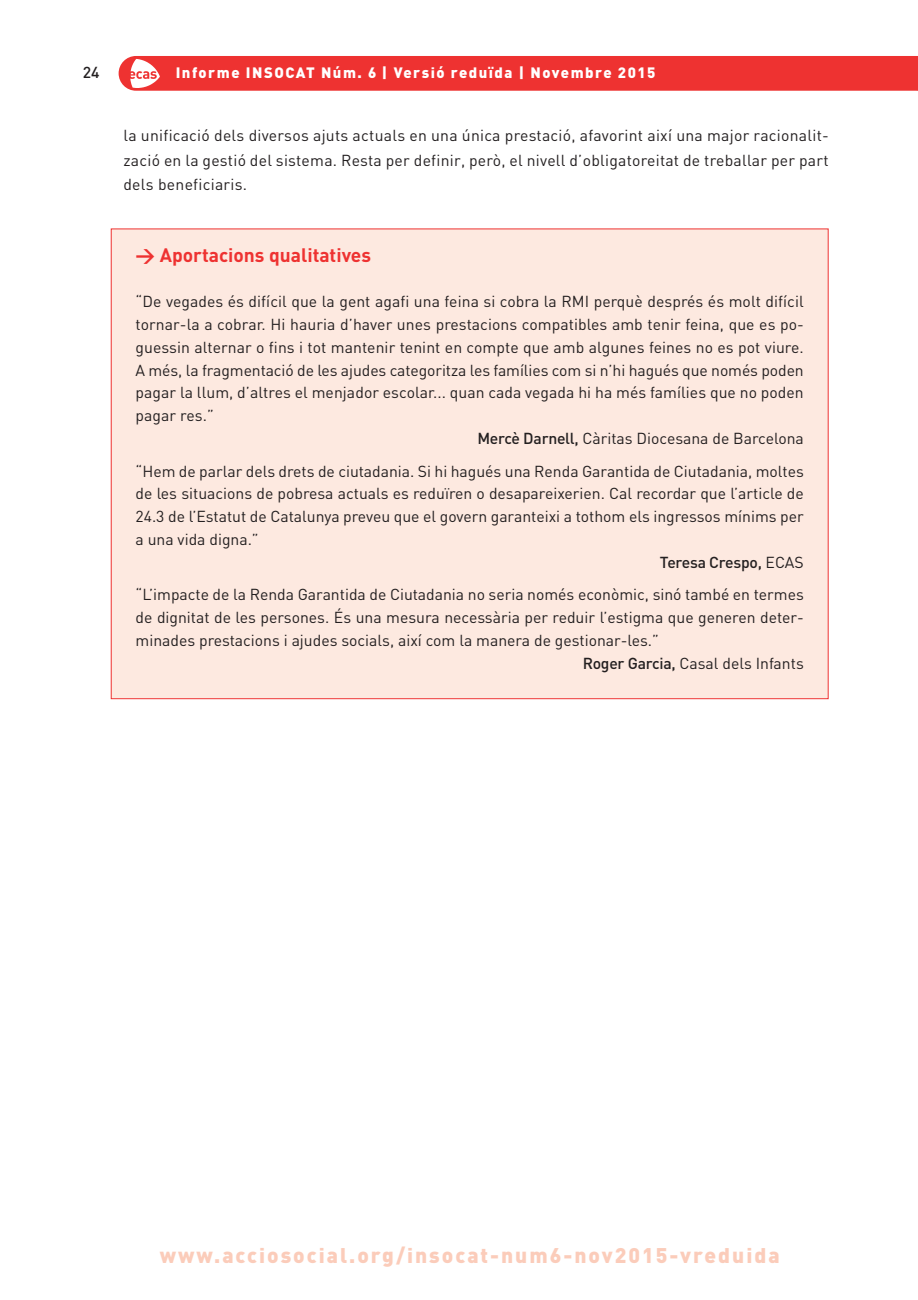
<style>
.page{position:relative;width:918px;height:1300px;background:#fff}
.page>*{position:absolute;margin:0;border:0;box-sizing:border-box;transform-origin:0 0}
.t1{font:900 21px "DIN";letter-spacing:.095em;color:#fbccba}
.t2{font:700 19.25px "DIN";color:#ee3231}
.t3{font:15.75px/24.5px "DIN";color:#231f20;text-align:justify}
.t4{font:500 15.75px "DIN";letter-spacing:-.015em;color:#231f20}
.t5{font:900 14.88px "DIN";letter-spacing:.1em;color:#fff}
.s1{font-weight:500}
.s2{font-weight:400}
</style>
<div class="page">
<div style="left:112px;top:229px;width:715px;height:469px;background:#fde9e0"></div>
<div style="left:119px;top:56px;width:799px;height:35px;background:#ee3231"></div>
<p class="t4" style="left:83px;top:64px;width:18px">24</p>
<p class="t5" style="left:176px;top:64px;width:481px">Informe INSOCAT Núm. 6 | Versió reduïda | Novembre 2015</p>
<p class="t3" style="left:123px;top:123px;width:707px">la unificació dels diversos ajuts actuals en una única prestació, afavorint així una major racionalit&shy;zació en la gestió del sistema. Resta per definir, però, el nivell d’obligatoreitat de treballar per part dels beneficiaris.</p>
<p class="t2" style="left:136px;top:244px;width:237px">&gt; Aportacions qualitatives</p>
<p class="t3" style="left:136px;top:290px;width:670px">“De vegades és difícil que la gent agafi una feina si cobra la RMI perquè després és molt difícil</p>
<p class="t3" style="left:136px;top:312px;width:670px">tornar-la a cobrar. Hi hauria d’haver unes prestacions compatibles amb tenir feina, que es po-</p>
<p class="t3" style="left:136px;top:335px;width:670px">guessin alternar o fins i tot mantenir tenint en compte que amb algunes feines no es pot viure.</p>
<p class="t3" style="left:136px;top:358px;width:670px">A més, la fragmentació de les ajudes categoritza les famílies com si n’hi hagués que només poden</p>
<p class="t3" style="left:136px;top:381px;width:670px">pagar la llum, d’altres el menjador escolar... quan cada vegada hi ha més famílies que no poden</p>
<p class="t3" style="left:136px;top:403px;width:80px">pagar res.”</p>
<p class="t3" style="left:477px;top:426px;width:328px"><span class="s1">Mercè Darnell,</span> Càritas Diocesana de Barcelona</p>
<p class="t3" style="left:136px;top:459px;width:670px">“Hem de parlar dels drets de ciutadania. Si hi hagués una Renda Garantida de Ciutadania, moltes</p>
<p class="t3" style="left:136px;top:482px;width:670px">de les situacions de pobresa actuals es reduïren o desapareixerien. Cal recordar que l’article de</p>
<p class="t3" style="left:136px;top:504px;width:670px">24.3 de l’Estatut de Catalunya preveu que el govern garanteixi a tothom els ingressos mínims per</p>
<p class="t3" style="left:136px;top:527px;width:125px">a una vida digna.”</p>
<p class="t4" style="left:660px;top:553px;width:145px">Teresa Crespo, <span class="s2">ECAS</span></p>
<p class="t3" style="left:136px;top:583px;width:670px">“L’impacte de la Renda Garantida de Ciutadania no seria només econòmic, sinó també en termes</p>
<p class="t3" style="left:136px;top:605px;width:670px">de dignitat de les persones. És una mesura necessària per reduir l’estigma que generen deter-</p>
<p class="t3" style="left:136px;top:628px;width:525px">minades prestacions i ajudes socials, així com la manera de gestionar-les.”</p>
<p class="t3" style="left:583px;top:651px;width:223px"><span class="s1">Roger Garcia,</span> Casal dels Infants</p>
<h1 class="t1" style="left:160px;top:1243px;width:621px">www.acciosocial.org/insocat-num6-nov2015-vreduida</h1>
</div>
